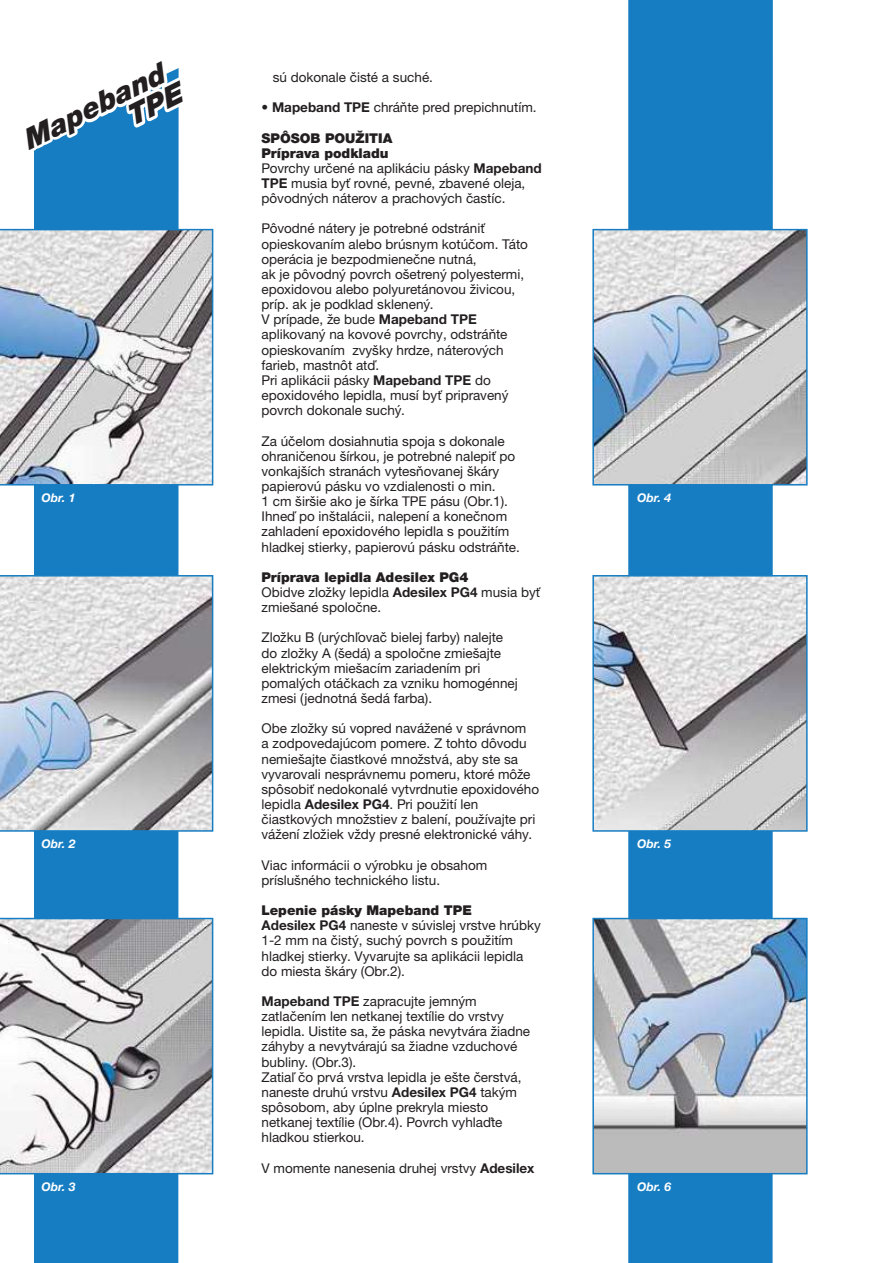
<style>
.page{position:relative;width:893px;height:1263px;background:#fff}
.page>*{position:absolute;margin:0;border:0;box-sizing:border-box;transform-origin:0 0}
.t1{font:italic 900 28.5px/26px "Helvetica Neue LTW1 G";color:#231f20;text-align:right}
.t2{font:13.5px/15.1px "Helvetica Neue LTW1 G";color:#231f20}
.t3{font:italic 700 12px "Helvetica Neue LTW1 G";color:#fff}
.s1{font-weight:700}
.s2{font-weight:900}
</style>
<div class="page">
<div style="left:34px;top:485px;width:145px;height:778px;background:#177dc2"></div>
<div style="left:628px;top:0;width:145px;height:1263px;background:#177dc2"></div>
<svg style="left:0;top:68px;width:208px;height:161px"></svg>
<svg style="left:0;top:229px;width:213px;height:256px;background:#bec3c9"></svg>
<img style="left:595px;top:232px;width:210px;height:250px">
<div style="left:592px;top:229px;width:216px;height:256px;border:2px solid #177dc2"></div>
<svg style="left:0;top:575px;width:213px;height:257px;background:#bec3c9"></svg>
<img style="left:595px;top:578px;width:210px;height:251px">
<div style="left:592px;top:575px;width:216px;height:257px;border:2px solid #177dc2"></div>
<svg style="left:0;top:918px;width:213px;height:256px"></svg>
<img style="left:595px;top:921px;width:210px;height:250px">
<div style="left:592px;top:918px;width:216px;height:256px;border:2px solid #177dc2"></div>
<h1 class="t1" style="left:19px;top:130px;width:163px;rotate:-27deg">Mapeband<br>TPE</h1>
<p class="t2" style="left:273px;top:69px;width:162px">sú dokonale čisté a suché.</p>
<p class="t2" style="left:261px;top:100px;width:277px">• <span class="s1">Mapeband TPE</span> chráňte pred prepichnutím.</p>
<p class="t2" style="left:261px;top:130px;width:282px"><span class="s2">SPÔSOB POUŽITIA<br>Príprava podkladu<br></span>Povrchy určené na aplikáciu pásky <span class="s1">Mapeband<br>TPE</span> musia byť rovné, pevné, zbavené oleja, pôvodných náterov a prachových častíc.</p>
<p class="t2" style="left:261px;top:221px;width:268px">Pôvodné nátery je potrebné odstrániť opieskovaním alebo brúsnym kotúčom. Táto operácia je bezpodmienečne nutná,<br>ak je pôvodný povrch ošetrený polyestermi, epoxidovou alebo polyuretánovou živicou, príp. ak je podklad sklenený.<br>V prípade, že bude <span class="s1">Mapeband TPE </span>aplikovaný na kovové povrchy, odstráňte opieskovaním zvyšky hrdze, náterových farieb, mastnôt atď.<br>Pri aplikácii pásky <span class="s1">Mapeband TPE</span> do epoxidového lepidla, musí byť pripravený povrch dokonale suchý.</p>
<p class="t2" style="left:261px;top:433px;width:260px">Za účelom dosiahnutia spoja s dokonale ohraničenou šírkou, je potrebné nalepiť po vonkajších stranách vytesňovanej škáry papierovú pásku vo vzdialenosti o min.<br>1 cm širšie ako je šírka TPE pásu (Obr.1).<br>Ihneď po inštalácii, nalepení a konečnom zahladení epoxidového lepidla s použitím hladkej stierky, papierovú pásku odstráňte.</p>
<p class="t2" style="left:261px;top:569px;width:280px"><span class="s2">Príprava lepidla Adesilex PG4<br></span>Obidve zložky lepidla <span class="s1">Adesilex PG4</span> musia byť zmiešané spoločne.</p>
<p class="t2" style="left:261px;top:630px;width:258px">Zložku B (urýchľovač bielej farby) nalejte do zložky A (šedá) a spoločne zmiešajte elektrickým miešacím zariadením pri pomalých otáčkach za vzniku homogénnej zmesi (jednotná šedá farba).</p>
<p class="t2" style="left:261px;top:721px;width:279px">Obe zložky sú vopred navážené v správnom<br>a zodpovedajúcom pomere. Z tohto dôvodu nemiešajte čiastkové množstvá, aby ste sa vyvarovali nesprávnemu pomeru, ktoré môže spôsobiť nedokonalé vytvrdnutie epoxidového lepidla <span class="s1">Adesilex PG4</span>. Pri použití len čiastkových množstiev z balení, používajte pri vážení zložiek vždy presné elektronické váhy.</p>
<p class="t2" style="left:261px;top:857px;width:227px">Viac informácii o výrobku je obsahom príslušného technického listu.</p>
<p class="t2" style="left:261px;top:903px;width:281px"><span class="s2">Lepenie pásky Mapeband TPE<br></span><span class="s1">Adesilex PG4</span> naneste v súvislej vrstve hrúbky 1-2 mm na čistý, suchý povrch s použitím hladkej stierky. Vyvarujte sa aplikácii lepidla do miesta škáry (Obr.2).</p>
<p class="t2" style="left:261px;top:993px;width:270px"><span class="s1">Mapeband TPE</span> zapracujte jemným zatlačením len netkanej textílie do vrstvy lepidla. Uistite sa, že páska nevytvára žiadne záhyby a nevytvárajú sa žiadne vzduchové bubliny. (Obr.3).<br>Zatiaľ čo prvá vrstva lepidla je ešte čerstvá, naneste druhú vrstvu <span class="s1">Adesilex PG4</span> takým spôsobom, aby úplne prekryla miesto netkanej textílie (Obr.4). Povrch vyhlaďte hladkou stierkou.</p>
<p class="t2" style="left:261px;top:1160px;width:274px">V momente nanesenia druhej vrstvy <span class="s1">Adesilex</span></p>
<p class="t3" style="left:41px;top:490px;width:36px">Obr. 1</p>
<p class="t3" style="left:637px;top:490px;width:36px">Obr. 4</p>
<p class="t3" style="left:41px;top:837px;width:36px">Obr. 2</p>
<p class="t3" style="left:637px;top:837px;width:36px">Obr. 5</p>
<p class="t3" style="left:41px;top:1179px;width:36px">Obr. 3</p>
<p class="t3" style="left:637px;top:1179px;width:36px">Obr. 6</p>
</div>
